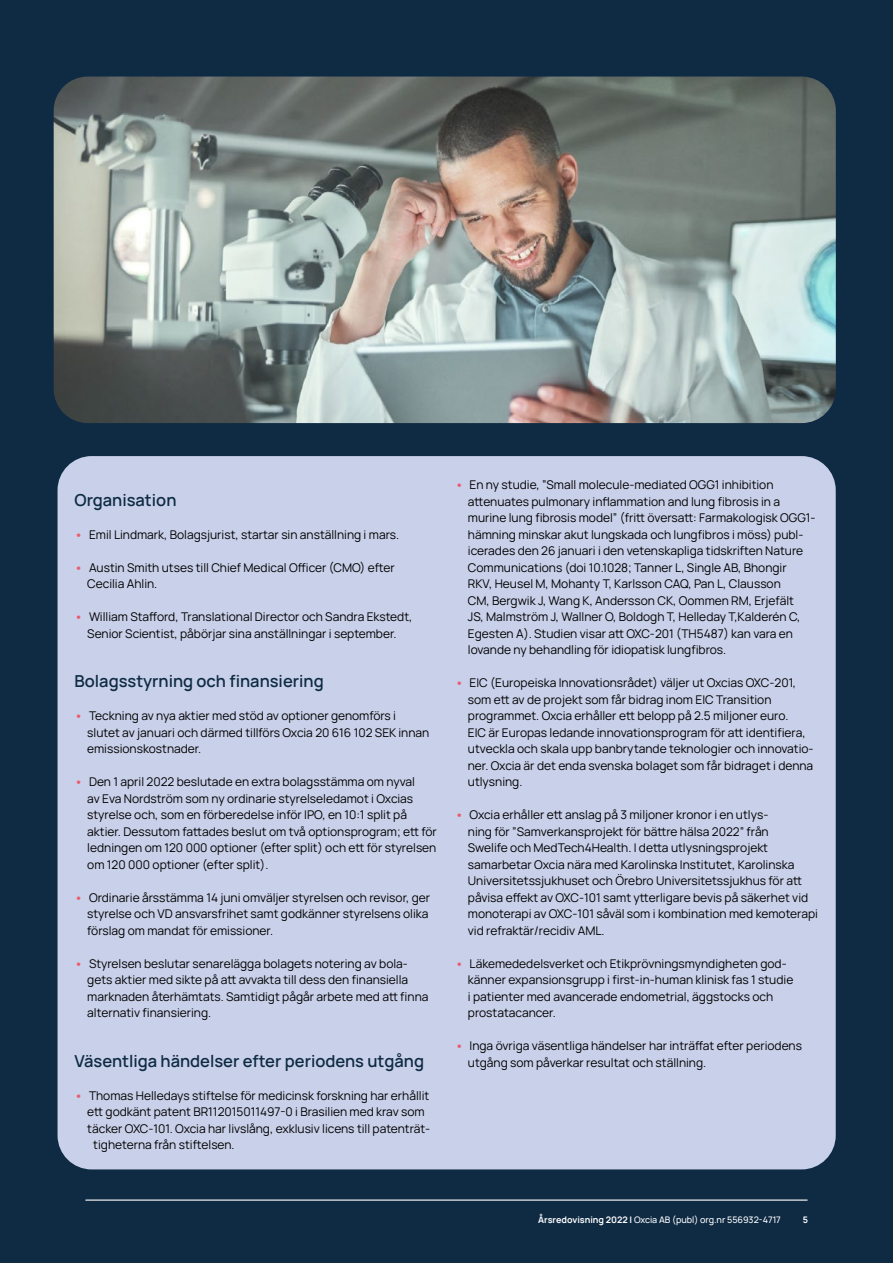
<style>
.page{position:relative;width:893px;height:1263px;background:#0f2b44}
.page>*{position:absolute;margin:0;border:0;box-sizing:border-box;transform-origin:0 0}
.t1{font:600 16.5px "Manrope";color:#0f2b44}
.t2{font:12px/16.5px "Manrope";color:#000}
.t3{font:500 9px "Manrope";color:#fff}
.t4{font:700 9px "Manrope";color:#fff}
.s1{font-weight:700;color:#ed5a6c}
.s2{font-weight:700}
</style>
<div class="page">
<img style="left:54px;top:77px;width:782px;height:346px">
<div style="left:58px;top:456px;width:778px;height:713px;background:#c9d0e9;border-radius:34px"></div>
<hr style="left:86px;top:1199px;width:721px;height:2px;background:#fff">
<h2 class="t1" style="left:75px;top:488px;width:103px">Organisation</h2>
<p class="t2" style="left:75px;top:525px;width:326px"><span class="s1">•</span> Emil Lindmark, Bolagsjurist, startar sin anställning i mars.</p>
<p class="t2" style="left:87px;top:558px;width:309px;text-indent:-13px"><span class="s1">•</span> Austin Smith utses till Chief Medical Officer (CMO) efter<br>Cecilia Ahlin.</p>
<p class="t2" style="left:75px;top:608px;width:339px;text-align:center"><span class="s1">•</span> William Stafford, Translational Director och Sandra Ekstedt,<br>Senior Scientist, påbörjar sina anställningar i september.</p>
<h2 class="t1" style="left:75px;top:669px;width:251px">Bolagsstyrning och finansiering</h2>
<p class="t2" style="left:87px;top:707px;width:344px;text-indent:-13px"><span class="s1">•</span> Teckning av nya aktier med stöd av optioner genomförs i slutet av januari och därmed tillförs Oxcia 20 616 102 SEK innan emissionskostnader.</p>
<p class="t2" style="left:87px;top:773px;width:351px;text-indent:-13px"><span class="s1">•</span> Den 1 april 2022 beslutade en extra bolagsstämma om nyval<br>av Eva Nordström som ny ordinarie styrelseledamot i Oxcias styrelse och, som en förberedelse inför IPO, en 10:1 split på aktier. Dessutom fattades beslut om två optionsprogram; ett för ledningen om 120 000 optioner (efter split) och ett för styrelsen om 120 000 optioner (efter split).</p>
<p class="t2" style="left:87px;top:888px;width:344px;text-indent:-13px"><span class="s1">•</span> Ordinarie årsstämma 14 juni omväljer styrelsen och revisor, ger styrelse och VD ansvarsfrihet samt godkänner styrelsens olika förslag om mandat för emissioner.</p>
<p class="t2" style="left:87px;top:954px;width:343px;text-indent:-13px"><span class="s1">•</span> Styrelsen beslutar senarelägga bolagets notering av bola&shy;gets aktier med sikte på att avvakta till dess den finansiella marknaden återhämtats. Samtidigt pågår arbete med att finna alternativ finansiering.</p>
<h2 class="t1" style="left:75px;top:1049px;width:351px">Väsentliga händelser efter periodens utgång</h2>
<p class="t2" style="left:75px;top:1086px;width:356px"><span class="s1">•</span> Thomas Helledays stiftelse för medicinsk forskning har erhållit</p>
<p class="t2" style="left:87px;top:1103px;width:339px">ett godkänt patent BR112015011497-0 i Brasilien med krav som</p>
<p class="t2" style="left:87px;top:1119px;width:344px">täcker OXC-101. Oxcia har livslång, exklusiv licens till patenträt-</p>
<p class="t2" style="left:93px;top:1136px;width:143px">tigheterna från stiftelsen.</p>
<p class="t2" style="left:468px;top:476px;width:349px;text-indent:-13px"><span class="s1">•</span> En ny studie, ”Small molecule-mediated OGG1 inhibition attenuates pulmonary inflammation and lung fibrosis in a murine lung fibrosis model” (fritt översatt: Farmakologisk OGG1- hämning minskar akut lungskada och lungfibros i möss) publ&shy;icerades den 26 januari i den vetenskapliga tidskriften Nature Communications (doi 10.1028; Tanner L, Single AB, Bhongir<br>RKV, Heusel M, Mohanty T, Karlsson CAQ, Pan L, Clausson<br>CM, Bergwik J, Wang K, Andersson CK, Oommen RM, Erjefält<br>JS, Malmström J, Wallner O, Boldogh T, Helleday T,Kalderén C, Egesten A). Studien visar att OXC-201 (TH5487) kan vara en lovande ny behandling för idiopatisk lungfibros.</p>
<p class="t2" style="left:468px;top:674px;width:347px;text-indent:-13px"><span class="s1">•</span> EIC (Europeiska Innovationsrådet) väljer ut Oxcias OXC-201, som ett av de projekt som får bidrag inom EIC Transition programmet. Oxcia erhåller ett belopp på 2.5 miljoner euro.<br>EIC är Europas ledande innovationsprogram för att identifiera, utveckla och skala upp banbrytande teknologier och innovatio&shy;ner. Oxcia är det enda svenska bolaget som får bidraget i denna utlysning.</p>
<p class="t2" style="left:468px;top:806px;width:352px;text-indent:-13px"><span class="s1">•</span> Oxcia erhåller ett anslag på 3 miljoner kronor i en utlys-<br>ning för ”Samverkansprojekt för bättre hälsa 2022” från<br>Swelife och MedTech4Health. I detta utlysningsprojekt samarbetar Oxcia nära med Karolinska Institutet, Karolinska Universitetssjukhuset och Örebro Universitetssjukhus för att påvisa effekt av OXC-101 samt ytterligare bevis på säkerhet vid monoterapi av OXC-101 såväl som i kombination med kemoterapi vid refraktär/recidiv AML.</p>
<p class="t2" style="left:468px;top:954px;width:327px;text-indent:-13px"><span class="s1">•</span> Läkemededelsverket och Etikprövningsmyndigheten god&shy;känner expansionsgrupp i first-in-human klinisk fas 1 studie i patienter med avancerade endometrial, äggstocks och prostatacancer.</p>
<p class="t2" style="left:468px;top:1037px;width:336px;text-indent:-13px"><span class="s1">•</span> Inga övriga väsentliga händelser har inträffat efter periodens utgång som påverkar resultat och ställning.</p>
<p class="t3" style="left:538px;top:1213px;width:244px"><span class="s2">Årsredovisning 2022 |</span> Oxcia AB (publ) org.nr 556932-4717</p>
<p class="t4" style="left:803px;top:1213px;width:7px">5</p>
</div>
